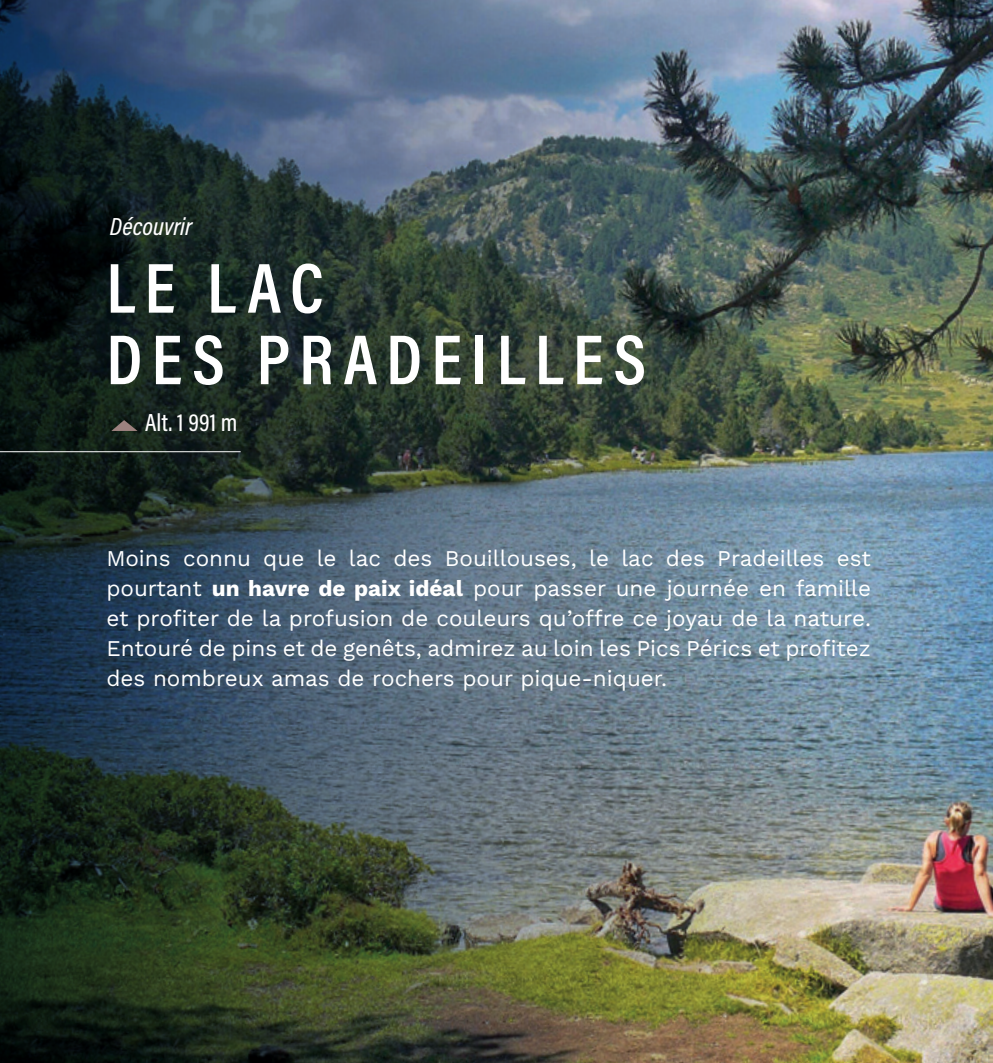
<style>
.page{position:relative;width:993px;height:1063px;background:#fff}
.page>*{position:absolute;margin:0;border:0;box-sizing:border-box;transform-origin:0 0}
.t1{font:71.5px "Acumin Variable Concept";letter-spacing:.13em;color:#fff}
.t2{font:25px "Acumin Variable Concept";color:#fff}
.t3{font:22.5px/30px "Work Sans";color:#fff;text-align:justify}
.s1{font-weight:700}
</style>
<div class="page">
<img style="left:0;top:0;width:992px;height:1063px">
<hr style="left:0;top:451px;width:240px;height:1px;background:#fff">
<svg style="left:111px;top:420px;width:26px;height:11px"></svg>
<p class="t2" style="left:110px;top:209px;width:84px">Découvrir</p>
<p class="t1" style="left:106px;top:239px;width:218px">LE LAC</p>
<p class="t1" style="left:106px;top:310px;width:541px">DES PRADEILLES</p>
<p class="t2" style="left:145px;top:405px;width:94px">Alt. 1 991 m</p>
<p class="t3" style="left:106px;top:542px;width:765px">Moins connu que le lac des Bouillouses, le lac des Pradeilles est pourtant <span class="s1">un havre de paix idéal</span> pour passer une journée en famille et profiter de la profusion de couleurs qu’offre ce joyau de la nature.<br>Entouré de pins et de genêts, admirez au loin les Pics Pérics et profitez des nombreux amas de rochers pour pique-niquer.</p>
</div>
